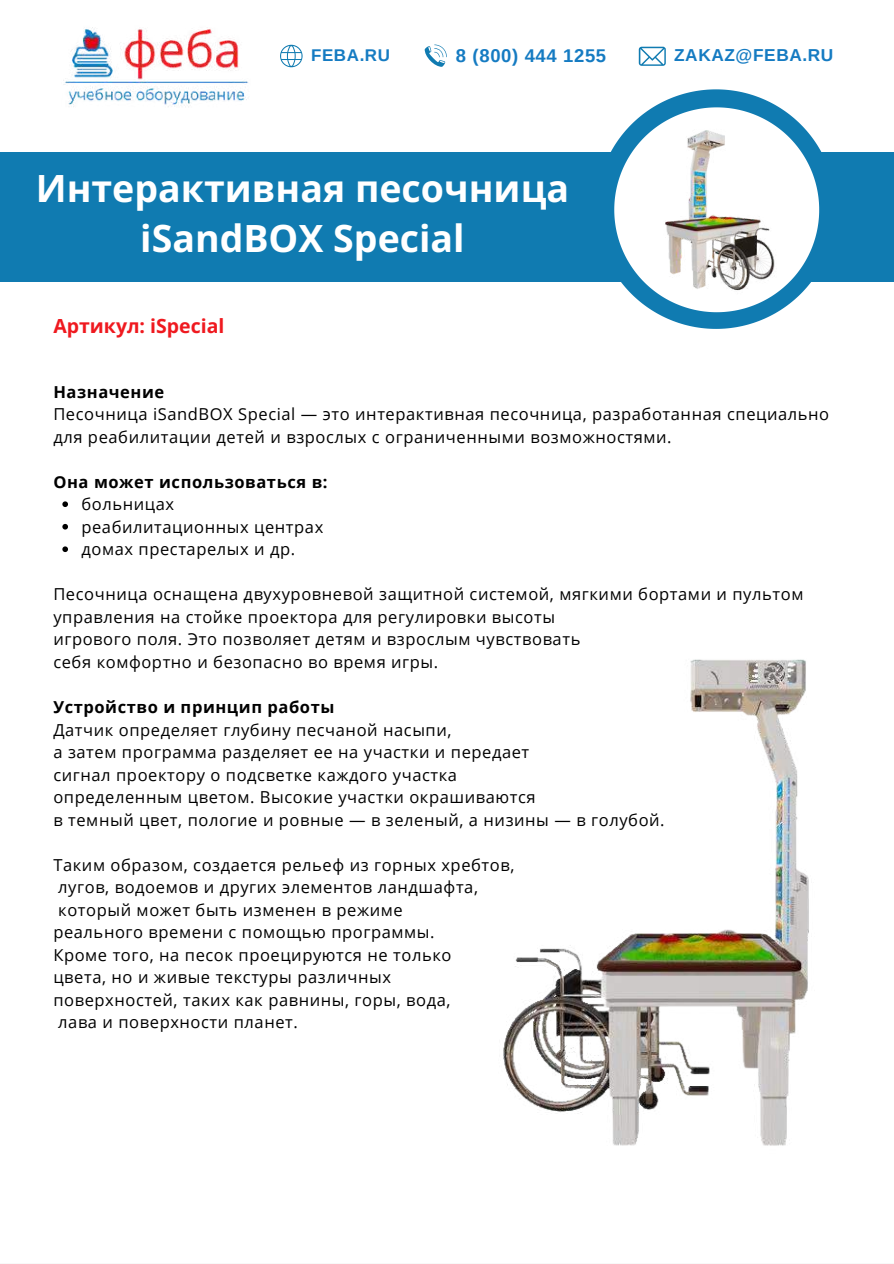
<style>
.page{position:relative;width:894px;height:1264px;background:#fff}
.page>*{position:absolute;margin:0;border:0;box-sizing:border-box;transform-origin:0 0}
.t1{font:700 37.5px/50.7px "Open Sans";color:#fff;text-align:center}
.t2{font:700 19.5px "Open Sans";color:#ef191f}
.t3{font:700 18.45px "Arimo";letter-spacing:.035em;color:#157bc2}
.t4{font:700 17.25px "Arimo";letter-spacing:.035em;color:#157bc2}
.t5{font:700 16.95px "Arimo";letter-spacing:.035em;color:#157bc2}
.t6{font:16.5px/22.5px "Open Sans";letter-spacing:.035em;color:#000}
.t7{font:700 16.5px "Open Sans";letter-spacing:.035em;color:#000}
</style>
<div class="page">
<img style="left:63px;top:27px;width:186px;height:80px">
<svg style="left:638px;top:47px;width:27px;height:19px"></svg>
<svg style="left:424px;top:45px;width:22px;height:22px"></svg>
<svg style="left:280px;top:45px;width:22px;height:22px"></svg>
<div style="left:0;top:152px;width:893px;height:130px;background:#107bb1"></div>
<svg style="left:610px;top:89px;width:212px;height:240px"></svg>
<svg style="left:614px;top:107px;width:205px;height:205px"></svg>
<svg style="left:62px;top:501px;width:6px;height:6px"></svg>
<svg style="left:62px;top:524px;width:6px;height:5px"></svg>
<svg style="left:62px;top:546px;width:6px;height:6px"></svg>
<img style="left:656px;top:124px;width:121px;height:171px">
<img style="left:503px;top:659px;width:306px;height:487px">
<p class="t5" style="left:311px;top:46px;width:80px">FEBA.RU</p>
<p class="t3" style="left:456px;top:45px;width:152px">8 (800) 444 1255</p>
<p class="t4" style="left:674px;top:45px;width:161px">ZAKAZ@FEBA.RU</p>
<h1 class="t1" style="left:36px;top:162px;width:534px">Интерактивная песочница iSandBOX Special</h1>
<p class="t2" style="left:53px;top:312px;width:172px">Артикул: iSpecial</p>
<p class="t7" style="left:53px;top:380px;width:112px">Назначение</p>
<p class="t6" style="left:53px;top:403px;width:777px">Песочница iSandBOX Special — это интерактивная песочница, разработанная специально для реабилитации детей и взрослых с ограниченными возможностями.</p>
<p class="t7" style="left:53px;top:470px;width:275px">Она может использоваться в:</p>
<p class="t6" style="left:81px;top:493px;width:243px">больницах реабилитационных центрах домах престарелых и др.</p>
<p class="t6" style="left:53px;top:583px;width:751px">Песочница оснащена двухуровневой защитной системой, мягкими бортами и пультом управления на стойке проектора для регулировки высоты<br>игрового поля. Это позволяет детям и взрослым чувствовать<br>себя комфортно и безопасно во время игры.</p>
<p class="t7" style="left:53px;top:695px;width:282px">Устройство и принцип работы</p>
<p class="t6" style="left:53px;top:718px;width:612px">Датчик определяет глубину песчаной насыпи,<br>а затем программа разделяет ее на участки и передает<br>сигнал проектору о подсветке каждого участка<br>определенным цветом. Высокие участки окрашиваются<br>в темный цвет, пологие и ровные — в зеленый, а низины — в голубой.</p>
<p class="t6" style="left:53px;top:853px;width:462px">Таким образом, создается рельеф из горных хребтов, лугов, водоемов и других элементов ландшафта, который может быть изменен в режиме<br>реального времени с помощью программы.<br>Кроме того, на песок проецируются не только<br>цвета, но и живые текстуры различных поверхностей, таких как равнины, горы, вода,<br>лава и поверхности планет.</p>
</div>
